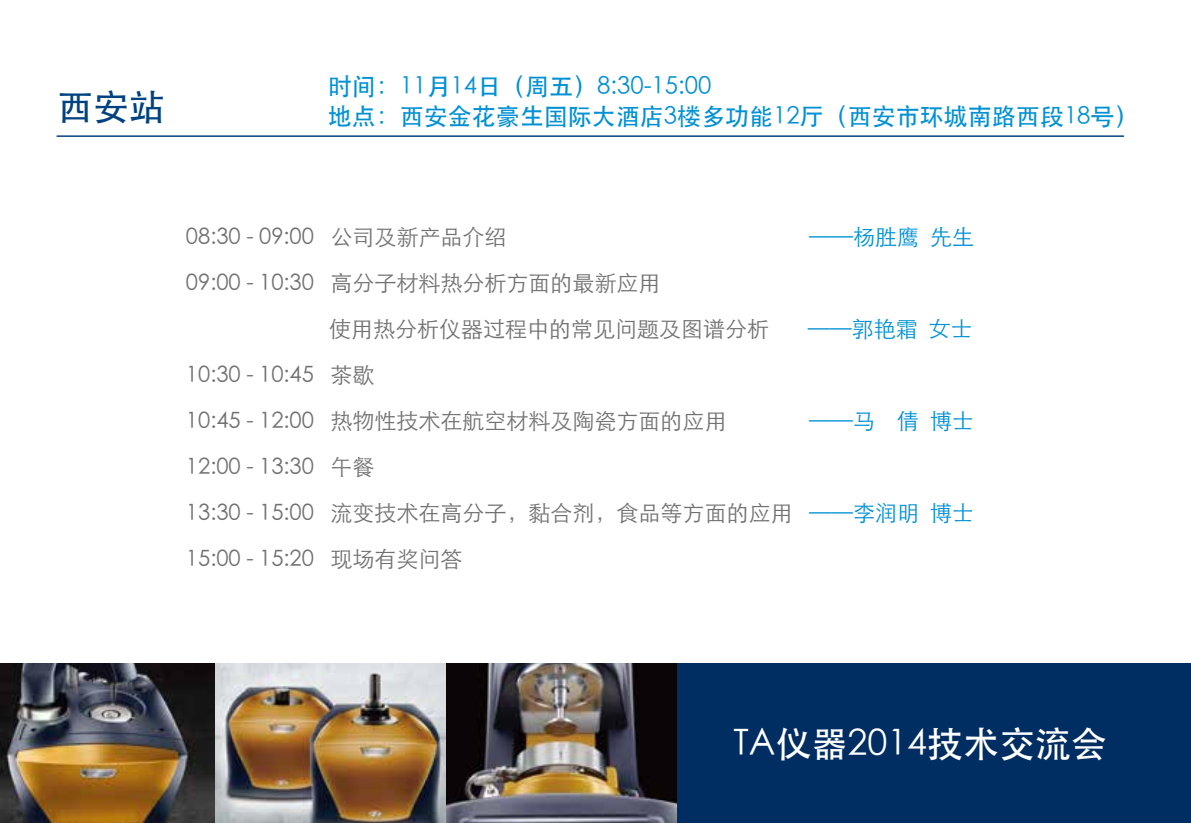
<style>
.page{position:relative;width:1191px;height:823px;background:#fff}
.page>*{position:absolute;margin:0;border:0;box-sizing:border-box;transform-origin:0 0}
.t1{font:36px "ST Heiti";color:#fff}
.t2{font:36px "ST Heiti";color:#004280}
.t3{font:24px "ST Heiti";color:#0090d4}
.t4{font:22px/46px "ST Xihei";color:#727171}
.t5{font:22px "ST Xihei";color:#0090d4}
.s1{color:#0090d4}
</style>
<div class="page">
<img style="left:0;top:663px;width:677px;height:159px">
<div style="left:677px;top:663px;width:514px;height:159px;background:#002d62"></div>
<hr style="left:57px;top:135px;width:1066px;height:2px;background:#004280">
<h1 class="t2" style="left:57px;top:89px;width:110px">西安站</h1>
<p class="t3" style="left:328px;top:74px;width:385px">时间：11月14日（周五）8:30-15:00</p>
<p class="t3" style="left:328px;top:104px;width:812px">地点：西安金花豪生国际大酒店3楼多功能12厅（西安市环城南路西段18号）</p>
<p class="t4" style="left:186px;top:214px;width:322px">08:30 - 09:00 公司及新产品介绍</p>
<p class="t5" style="left:809px;top:226px;width:166px">——杨胜鹰 先生</p>
<p class="t4" style="left:329px;top:260px;width:442px;text-indent:-143px">09:00 - 10:30 高分子材料热分析方面的最新应用<br>使用热分析仪器过程中的常见问题及图谱分析</p>
<p class="t5" style="left:807px;top:318px;width:166px">——郭艳霜 女士</p>
<p class="t4" style="left:186px;top:352px;width:542px">10:30 - 10:45 茶歇<br>10:45 - 12:00 热物性技术在航空材料及陶瓷方面的应用</p>
<p class="t5" style="left:809px;top:410px;width:166px">——马 倩 博士</p>
<p class="t4" style="left:186px;top:444px;width:789px">12:00 - 13:30 午餐<br>13:30 - 15:00 流变技术在高分子，黏合剂，食品等方面的应用 <span class="s1">——李润明 博士<br></span>15:00 - 15:20 现场有奖问答</p>
<h1 class="t1" style="left:733px;top:725px;width:375px">TA仪器2014技术交流会</h1>
</div>
